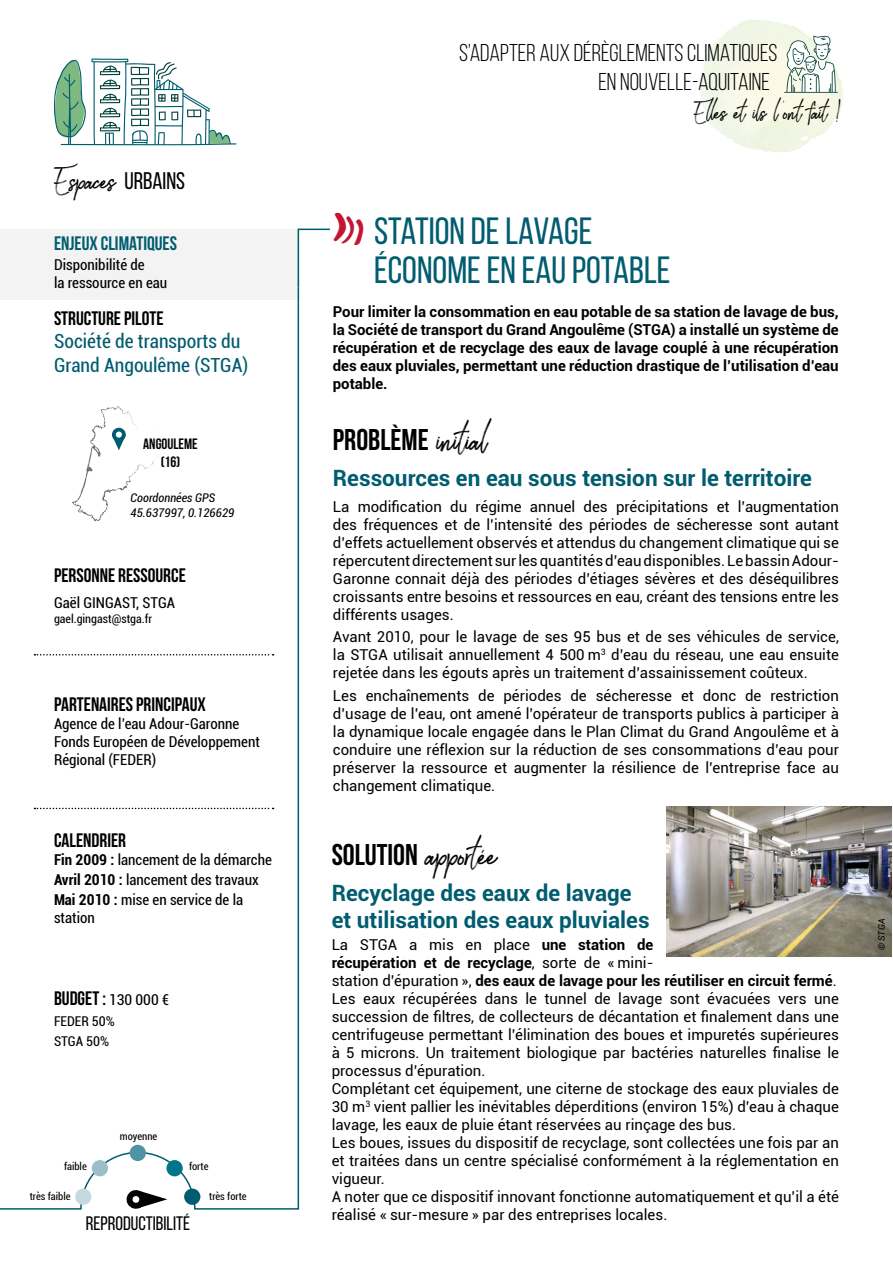
<style>
.page{position:relative;width:893px;height:1263px;background:#fff}
.page>*{position:absolute;margin:0;border:0;box-sizing:border-box;transform-origin:0 0}
.t1{font:37.95px "Bebas Neue";color:#005c6f}
.t2{font:32.85px "Brownhill Script";color:#000}
.t3{font:30px "Bebas Neue";color:#000}
.t4{font:26.55px "Brownhill Script";color:#000}
.t5{font:24.3px/29.1px "Bebas Neue";color:#000}
.t6{font:700 22.5px/27px "Roboto";color:#005c6f}
.t7{font:19.5px "Bebas Neue";color:#000}
.t8{font:condensed 19.5px/23.4px "Roboto";color:#005c6f}
.t9{font:19.5px "Bebas Neue";color:#005c6f}
.t10{font:19.5px "Bebas Neue";color:#000}
.t11{font:15px/18px "Roboto";color:#000;text-align:justify}
.t12{font:700 15px/18px "Roboto";color:#000;text-align:justify}
.t13{font:condensed 15px/18px "Roboto";color:#000}
.t14{font:15px/18px "Bebas Neue";color:#000;text-align:center}
.t15{font:condensed 13.5px/20.4px "Roboto";color:#000}
.t16{font:italic condensed 12px/14.4px "Roboto";color:#000}
.t17{font:condensed 12px "Roboto";color:#000}
.t18{font:condensed 10.5px "Roboto";color:#000}
.t19{font:italic 9px "Roboto";color:#000}
.s1{font-family:"Bebas Neue";font-size:24px}
.s2{font-weight:700}
.s3{font-family:"Roboto";font-stretch:condensed;font-size:15px}
.s4{font-family:"Lion Font Official";font-size:36px;color:#c31632}
.s5{font-family:"Brownhill Script";font-size:39px}
</style>
<div class="page">
<svg style="left:54px;top:58px;width:183px;height:87px"></svg>
<img style="left:746px;top:19px;width:22px;height:2px">
<img style="left:810px;top:75px;width:33px;height:33px">
<img style="left:747px;top:140px;width:49px;height:13px">
<svg style="left:784px;top:35px;width:54px;height:58px"></svg>
<div style="left:0;top:229px;width:299px;height:71px;background:#f3f3f3"></div>
<svg style="left:297px;top:228px;width:33px;height:58px"></svg>
<svg style="left:0;top:286px;width:300px;height:924px"></svg>
<div style="left:75px;top:1188px;width:16px;height:17px;background:#c6d9e0;border-radius:50%"></div>
<div style="left:92px;top:1160px;width:16px;height:16px;background:#9bbec9;border-radius:50%"></div>
<div style="left:130px;top:1145px;width:16px;height:16px;background:#5093a4;border-radius:50%"></div>
<div style="left:166px;top:1160px;width:17px;height:16px;background:#007589;border-radius:50%"></div>
<div style="left:184px;top:1188px;width:16px;height:17px;background:#005c6f;border-radius:50%"></div>
<img style="left:666px;top:807px;width:227px;height:150px">
<svg style="left:34px;top:654px;width:240px;height:1px"></svg>
<svg style="left:34px;top:808px;width:240px;height:1px"></svg>
<svg style="left:72px;top:406px;width:90px;height:115px"></svg>
<svg style="left:125px;top:1189px;width:42px;height:21px"></svg>
<h2 class="t2" style="left:54px;top:159px;width:133px">Espaces <span class="s1">URBAINS</span></h2>
<h3 class="t9" style="left:54px;top:233px;width:125px">ENJEUX CLIMATIQUES</h3>
<p class="t13" style="left:54px;top:255px;width:115px">Disponibilité de<br>la ressource en eau</p>
<h3 class="t7" style="left:54px;top:308px;width:111px">STRUCTURE PILOTE</h3>
<h3 class="t8" style="left:54px;top:329px;width:196px">Société de transports du<br>Grand Angoulême (STGA)</h3>
<p class="t14" style="left:143px;top:434px;width:56px">ANGOULEME (16)</p>
<p class="t16" style="left:131px;top:490px;width:105px">Coordonnées GPS<br>45.637997, 0.126629</p>
<h3 class="t7" style="left:54px;top:564px;width:133px">PERSONNE RESSOURCE</h3>
<p class="t13" style="left:54px;top:594px;width:123px">Gaël GINGAST, STGA</p>
<p class="t17" style="left:54px;top:610px;width:100px">gael.gingast@stga.fr</p>
<h3 class="t7" style="left:54px;top:694px;width:153px">PARTENAIRES PRINCIPAUX</h3>
<p class="t13" style="left:54px;top:714px;width:207px">Agence de l’eau Adour-Garonne<br>Fonds Européen de Développement<br>Régional (FEDER)</p>
<h3 class="t7" style="left:54px;top:829px;width:74px">CALENDRIER</h3>
<p class="t13" style="left:54px;top:849px;width:219px;line-height:20.1px"><span class="s2">Fin 2009 :</span> lancement de la démarche<br><span class="s2">Avril 2010 :</span> lancement des travaux<br><span class="s2">Mai 2010 :</span> mise en service de la</p>
<p class="t13" style="left:54px;top:908px;width:42px">station</p>
<h3 class="t7" style="left:54px;top:988px;width:117px">BUDGET : <span class="s3">130 000 €</span></h3>
<p class="t15" style="left:54px;top:1010px;width:62px">FEDER 50%<br>STGA 50%</p>
<p class="t18" style="left:64px;top:1159px;width:24px">faible</p>
<p class="t18" style="left:30px;top:1189px;width:42px">très faible</p>
<p class="t18" style="left:120px;top:1129px;width:39px">moyenne</p>
<p class="t18" style="left:189px;top:1159px;width:21px">forte</p>
<p class="t18" style="left:209px;top:1189px;width:39px">très forte</p>
<h3 class="t10" style="left:86px;top:1213px;width:106px">REPRODUCTIBILITÉ</h3>
<h3 class="t5" style="left:598px;top:38px;width:181px;text-indent:-139px">S’ADAPTER AUX DÉRÈGLEMENTS CLIMATIQUES<br>EN NOUVELLE-AQUITAINE</h3>
<h1 class="t1" style="left:330px;top:210px;width:264px"><span class="s4">E</span> STATION DE LAVAGE</h1>
<h3 class="t4" style="left:694px;top:95px;width:148px">Elles et ils l’ont fait !</h3>
<h1 class="t1" style="left:374px;top:249px;width:298px">ÉCONOME EN EAU POTABLE</h1>
<p class="t12" style="left:333px;top:302px;width:507px">Pour limiter la consommation en eau potable de sa station de lavage de bus, la Société de transport du Grand Angoulême (STGA) a installé un système de récupération et de recyclage des eaux de lavage couplé à une récupération des eaux pluviales, permettant une réduction drastique de l’utilisation d’eau potable.</p>
<h3 class="t3" style="left:333px;top:423px;width:156px">PROBLÈME <span class="s5">initial</span></h3>
<h3 class="t6" style="left:333px;top:463px;width:481px">Ressources en eau sous tension sur le territoire</h3>
<p class="t11" style="left:333px;top:497px;width:507px">La modification du régime annuel des précipitations et l’augmentation des fréquences et de l’intensité des périodes de sécheresse sont autant d’effets actuellement observés et attendus du changement climatique qui se répercutent directement sur les quantités d’eau disponibles. Le bassin Adour-Garonne connait déjà des périodes d’étiages sévères et des déséquilibres croissants entre besoins et ressources en eau, créant des tensions entre les différents usages.</p>
<p class="t11" style="left:333px;top:627px;width:507px">Avant 2010, pour le lavage de ses 95 bus et de ses véhicules de service, la STGA utilisait annuellement 4 500 m<sup>3</sup> d’eau du réseau, une eau ensuite rejetée dans les égouts après un traitement d’assainissement coûteux.</p>
<p class="t11" style="left:333px;top:686px;width:507px">Les enchaînements de périodes de sécheresse et donc de restriction d’usage de l’eau, ont amené l’opérateur de transports publics à participer à la dynamique locale engagée dans le Plan Climat du Grand Angoulême et à conduire une réflexion sur la réduction de ses consommations d’eau pour préserver la ressource et augmenter la résilience de l’entreprise face au changement climatique.</p>
<h3 class="t3" style="left:332px;top:838px;width:167px">SOLUTION <span class="s5">apportée</span></h3>
<h3 class="t6" style="left:332px;top:878px;width:319px">Recyclage des eaux de lavage et utilisation des eaux pluviales</h3>
<p class="t11" style="left:332px;top:935px;width:323px">La STGA a mis en place <span class="s2">une station de</span></p>
<p class="t11" style="left:332px;top:953px;width:509px;text-align:left"><span class="s2">récupération et de recyclage</span>, sorte de « mini-<br>station d’épuration », <span class="s2">des eaux de lavage pour les réutiliser en circuit fermé</span>.<br>Les eaux récupérées dans le tunnel de lavage sont évacuées vers une succession de filtres, de collecteurs de décantation et finalement dans une centrifugeuse permettant l’élimination des boues et impuretés supérieures à 5 microns. Un traitement biologique par bactéries naturelles finalise le processus d’épuration.<br>Complétant cet équipement, une citerne de stockage des eaux pluviales de 30 m<sup>3</sup> vient pallier les inévitables déperditions (environ 15%) d’eau à chaque lavage, les eaux de pluie étant réservées au rinçage des bus.<br>Les boues, issues du dispositif de recyclage, sont collectées une fois par an et traitées dans un centre spécialisé conformément à la réglementation en vigueur.<br>A noter que ce dispositif innovant fonctionne automatiquement et qu’il a été réalisé « sur-mesure » par des entreprises locales.</p>
<p class="t19" style="left:875px;top:950px;width:33px;rotate:-90deg">© STGA</p>
</div>
